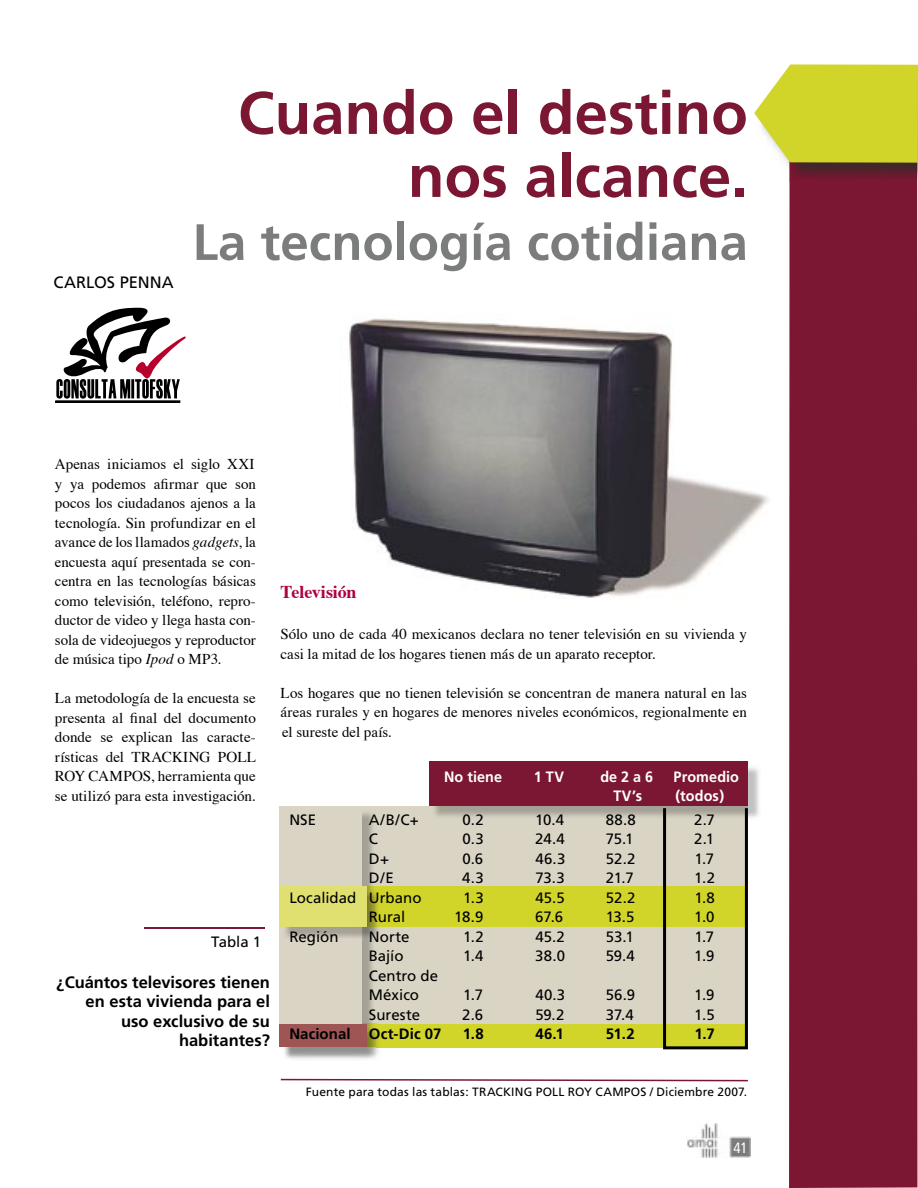
<style>
.page{position:relative;width:918px;height:1188px;background:#fff}
.page>*{position:absolute;margin:0;border:0;box-sizing:border-box;transform-origin:0 0}
.t1{font:700 60px/63px "Frutiger";color:#7b1733;text-align:right}
.t2{font:700 51px "Frutiger";color:#7b7c7c}
.t3{font:700 18px "Times";letter-spacing:-.01em;color:#ae0042}
.t4{font:700 16.5px/19.5px "Frutiger";color:#000;text-align:right}
.t5{font:16.5px "Frutiger";color:#000}
.t6{font:15px/19.5px "Times";color:#000;text-align:justify}
.t7{font:15px/19.5px "Frutiger";color:#000}
.t8{font:700 15px "Frutiger";letter-spacing:.005em;color:#fff;scale:.96 1}
.t9{font:700 15px "Frutiger";letter-spacing:.005em;color:#000}
.t10{font:condensed 15px "Frutiger";color:#fff}
.t11{font:12px "Frutiger";letter-spacing:.015em;color:#000}
.s1{font-style:italic}
</style>
<div class="page">
<img style="left:686px;top:1124px;width:64px;height:33px">
<div style="left:358px;top:807px;width:389px;height:80px;background:#dad4c5"></div>
<div style="left:353px;top:886px;width:394px;height:41px;background:#d1d429"></div>
<div style="left:355px;top:927px;width:392px;height:97px;background:#dad4c5"></div>
<div style="left:350px;top:1024px;width:397px;height:23px;background:#d1d429"></div>
<img style="left:431px;top:764px;width:328px;height:54px">
<img style="left:431px;top:807px;width:316px;height:11px">
<div style="left:429px;top:762px;width:318px;height:44px;background:#7b1733"></div>
<hr style="left:144px;top:927px;width:121px;height:1px;background:#7b1733">
<svg style="left:663px;top:808px;width:85px;height:241px"></svg>
<img style="left:362px;top:812px;width:14px;height:215px">
<div style="left:280px;top:807px;width:82px;height:240px;background:#dad4c5"></div>
<img style="left:376px;top:894px;width:3px;height:42px">
<div style="left:280px;top:887px;width:87px;height:40px;background:#dfe06f"></div>
<img style="left:376px;top:1047px;width:5px;height:9px">
<img style="left:367px;top:1027px;width:11px;height:20px">
<img style="left:284px;top:1047px;width:92px;height:12px">
<div style="left:280px;top:1024px;width:87px;height:23px;background:#9e5553"></div>
<svg style="left:281px;top:1079px;width:467px;height:2px"></svg>
<svg style="left:56px;top:308px;width:130px;height:91px"></svg>
<div style="left:56px;top:401px;width:124px;height:2px;border:1px solid #000"></div>
<img style="left:349px;top:318px;width:419px;height:280px">
<svg style="left:789px;top:182px;width:128px;height:1006px;background:#842741"></svg>
<img style="left:790px;top:163px;width:127px;height:19px">
<svg style="left:754px;top:64px;width:164px;height:99px;background:#d5d843"></svg>
<p class="t5" style="left:53px;top:273px;width:122px">CARLOS PENNA</p>
<h1 class="t1" style="left:238px;top:82px;width:512px">Cuando el destino nos alcance.</h1>
<h2 class="t2" style="left:192px;top:212px;width:557px">La tecnología cotidiana</h2>
<p class="t6" style="left:55px;top:453px;width:203px">Apenas iniciamos el siglo XXI y ya podemos afirmar que son pocos los ciudadanos ajenos a la tecnología. Sin profundizar en el avance de los llamados <span class="s1">gadgets</span>, la encuesta aquí presentada se con&shy;centra en las tecnologías básicas como televisión, teléfono, repro&shy;ductor de video y llega hasta con&shy;sola de videojuegos y reproductor de música tipo <span class="s1">Ipod</span> o MP3.</p>
<p class="t6" style="left:55px;top:687px;width:202px">La metodología de la encuesta se presenta al final del documento donde se explican las caracte&shy;rísticas del TRACKING POLL ROY CAMPOS, herramienta que se utilizó para esta investigación.</p>
<p class="t7" style="left:211px;top:932px;width:51px">Tabla 1</p>
<p class="t4" style="left:57px;top:972px;width:215px">¿Cuántos televisores tienen en esta vivienda para el uso exclusivo de su habitantes?</p>
<p class="t3" style="left:281px;top:575px;width:77px">Televisión</p>
<p class="t6" style="left:281px;top:623px;width:468px">Sólo uno de cada 40 mexicanos declara no tener televisión en su vivienda y casi la mitad de los hogares tienen más de un aparato receptor.</p>
<p class="t6" style="left:281px;top:682px;width:468px">Los hogares que no tienen televisión se concentran de manera natural en las áreas rurales y en hogares de menores niveles económicos, regionalmente en el sureste del país.</p>
<p class="t8" style="left:444px;top:768px;width:62px">No tiene</p>
<p class="t8" style="left:534px;top:768px;width:33px">1 TV</p>
<p class="t8" style="left:600px;top:768px;width:57px">de 2 a 6</p>
<p class="t8" style="left:674px;top:768px;width:70px">Promedio</p>
<p class="t8" style="left:613px;top:787px;width:32px">TV’s</p>
<p class="t8" style="left:675px;top:787px;width:52px">(todos)</p>
<p class="t7" style="left:289px;top:810px;width:28px">NSE</p>
<p class="t7" style="left:369px;top:810px;width:52px">A/B/C+</p>
<p class="t7" style="left:462px;top:810px;width:23px">0.2</p>
<p class="t7" style="left:535px;top:810px;width:30px">10.4</p>
<p class="t7" style="left:606px;top:810px;width:32px">88.8</p>
<p class="t7" style="left:694px;top:810px;width:22px">2.7</p>
<p class="t7" style="left:369px;top:830px;width:11px">C</p>
<p class="t7" style="left:462px;top:830px;width:23px">0.3</p>
<p class="t7" style="left:535px;top:830px;width:31px">24.4</p>
<p class="t7" style="left:606px;top:830px;width:29px">75.1</p>
<p class="t7" style="left:694px;top:830px;width:21px">2.1</p>
<p class="t7" style="left:369px;top:849px;width:22px">D+</p>
<p class="t7" style="left:462px;top:849px;width:22px">0.6</p>
<p class="t7" style="left:535px;top:849px;width:32px">46.3</p>
<p class="t7" style="left:606px;top:849px;width:31px">52.2</p>
<p class="t7" style="left:694px;top:849px;width:21px">1.7</p>
<p class="t7" style="left:369px;top:869px;width:26px">D/E</p>
<p class="t7" style="left:462px;top:869px;width:23px">4.3</p>
<p class="t7" style="left:535px;top:869px;width:31px">73.3</p>
<p class="t7" style="left:606px;top:869px;width:29px">21.7</p>
<p class="t7" style="left:694px;top:869px;width:22px">1.2</p>
<p class="t7" style="left:289px;top:888px;width:134px">Localidad Urbano</p>
<p class="t7" style="left:463px;top:888px;width:22px">1.3</p>
<p class="t7" style="left:535px;top:888px;width:31px">45.5</p>
<p class="t7" style="left:606px;top:888px;width:31px">52.2</p>
<p class="t7" style="left:694px;top:888px;width:22px">1.8</p>
<p class="t7" style="left:369px;top:908px;width:38px">Rural</p>
<p class="t7" style="left:454px;top:908px;width:31px">18.9</p>
<p class="t7" style="left:535px;top:908px;width:29px">67.6</p>
<p class="t7" style="left:606px;top:908px;width:30px">13.5</p>
<p class="t7" style="left:694px;top:908px;width:22px">1.0</p>
<p class="t7" style="left:289px;top:927px;width:51px">Región</p>
<p class="t7" style="left:369px;top:927px;width:42px">Norte</p>
<p class="t7" style="left:463px;top:927px;width:22px">1.2</p>
<p class="t7" style="left:535px;top:927px;width:31px">45.2</p>
<p class="t7" style="left:606px;top:927px;width:30px">53.1</p>
<p class="t7" style="left:694px;top:927px;width:21px">1.7</p>
<p class="t7" style="left:369px;top:947px;width:36px">Bajío</p>
<p class="t7" style="left:463px;top:947px;width:22px">1.4</p>
<p class="t7" style="left:535px;top:947px;width:31px">38.0</p>
<p class="t7" style="left:606px;top:947px;width:31px">59.4</p>
<p class="t7" style="left:694px;top:947px;width:22px">1.9</p>
<p class="t7" style="left:369px;top:966px;width:71px">Centro de<br>México</p>
<p class="t7" style="left:463px;top:986px;width:21px">1.7</p>
<p class="t7" style="left:535px;top:986px;width:31px">40.3</p>
<p class="t7" style="left:606px;top:986px;width:31px">56.9</p>
<p class="t7" style="left:694px;top:986px;width:22px">1.9</p>
<p class="t7" style="left:369px;top:1005px;width:53px">Sureste</p>
<p class="t7" style="left:462px;top:1005px;width:23px">2.6</p>
<p class="t7" style="left:535px;top:1005px;width:31px">59.2</p>
<p class="t7" style="left:606px;top:1005px;width:29px">37.4</p>
<p class="t7" style="left:694px;top:1005px;width:22px">1.5</p>
<p class="t9" style="left:289px;top:1025px;width:154px">Nacional Oct-Dic 07</p>
<p class="t9" style="left:463px;top:1025px;width:22px">1.8</p>
<p class="t9" style="left:535px;top:1025px;width:30px">46.1</p>
<p class="t9" style="left:606px;top:1025px;width:30px">51.2</p>
<p class="t9" style="left:694px;top:1025px;width:22px">1.7</p>
<p class="t11" style="left:306px;top:1084px;width:443px">Fuente para todas las tablas: TRACKING POLL ROY CAMPOS / Diciembre 2007.</p>
<p class="t10" style="left:734px;top:1139px;width:16px">41</p>
</div>
